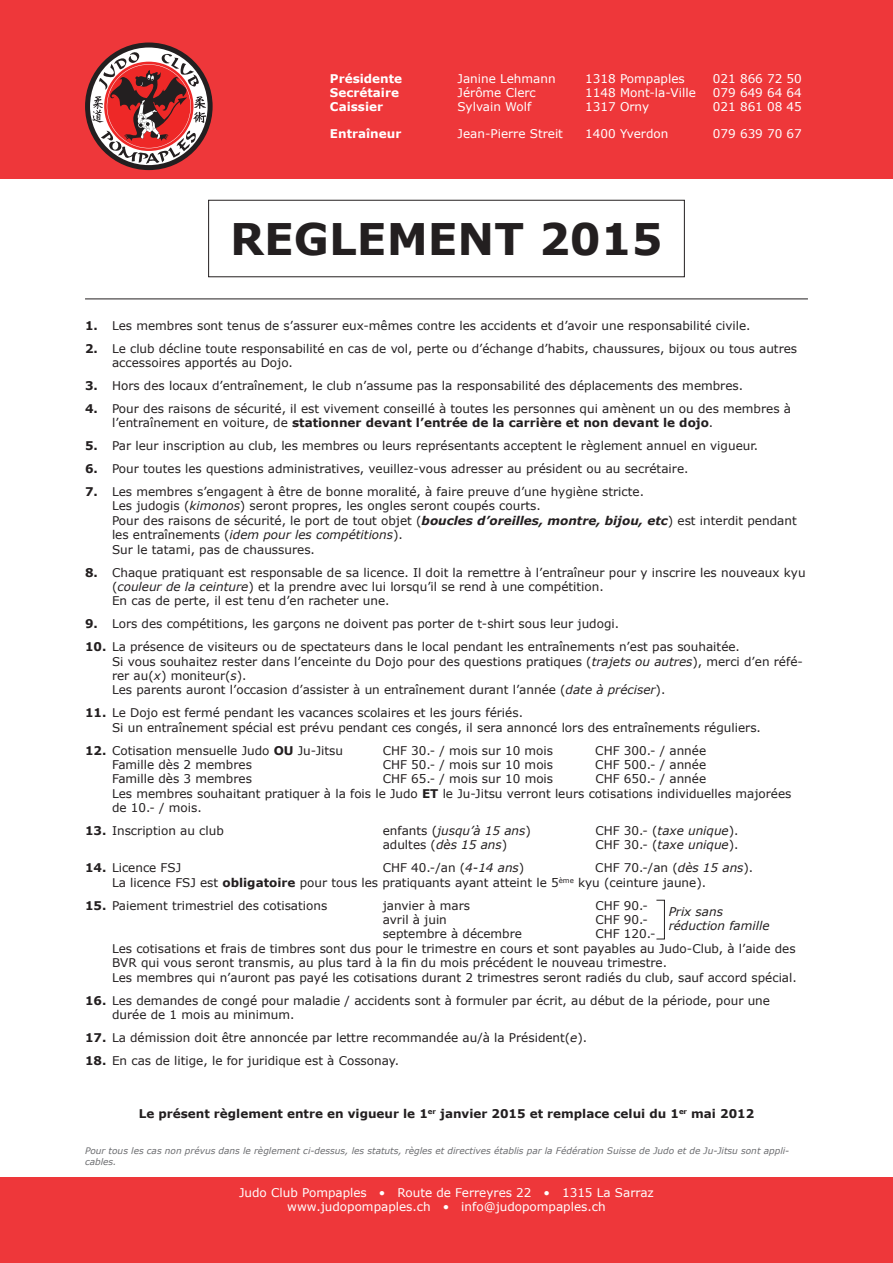
<style>
.page{position:relative;width:893px;height:1263px;background:#fff}
.page>*{position:absolute;margin:0;border:0;box-sizing:border-box;transform-origin:0 0}
.t1{font:700 43.5px "Verdana";color:#231f20}
.t2{font:12px/14.4px "Verdana";color:#231f20}
.t3{font:12px/14.4px "Verdana";color:#fff}
.t4{font:700 12px "Verdana";color:#231f20}
.t5{font:italic 12px/14.4px "Verdana";color:#231f20}
.t6{font:700 12px/14.4px "Verdana";color:#fff}
.t7{font:italic 9px/10.8px "Verdana";color:#6c6d70}
.s1{font-weight:700}
.s2{font-style:italic}
.s3{font-weight:700;font-style:italic}
.s4{font-style:normal}
</style>
<div class="page">
<div style="left:0;top:1178px;width:893px;height:85px;background:#ee373a"></div>
<div style="left:208px;top:200px;width:477px;height:77px;border:1px solid #231f20"></div>
<hr style="left:85px;top:298px;width:723px;height:1px;background:#231f20">
<div style="left:656px;top:900px;width:9px;height:39px;border:1px solid #231f20"></div>
<div style="left:0;top:0;width:893px;height:179px;background:#ee373a"></div>
<svg style="left:85px;top:43px;width:128px;height:127px"></svg>
<svg style="left:91px;top:51px;width:115px;height:113px;background:#b46666"></svg>
<p class="t6" style="left:330px;top:71px;width:74px">Présidente<br>Secrétaire<br>Caissier</p>
<p class="t6" style="left:330px;top:127px;width:73px">Entraîneur</p>
<p class="t3" style="left:458px;top:71px;width:100px">Janine Lehmann<br>Jérôme Clerc<br>Sylvain Wolf</p>
<p class="t3" style="left:458px;top:127px;width:107px">Jean-Pierre Streit</p>
<p class="t3" style="left:585px;top:71px;width:112px">1318 Pompaples<br>1148 Mont-la-Ville<br>1317 Orny</p>
<p class="t3" style="left:585px;top:127px;width:85px">1400 Yverdon</p>
<p class="t3" style="left:713px;top:71px;width:90px;text-align:justify">021 866 72 50<br>079 649 64 64<br>021 861 08 45</p>
<p class="t3" style="left:713px;top:127px;width:90px">079 639 70 67</p>
<h1 class="t1" style="left:230px;top:211px;width:434px">REGLEMENT 2015</h1>
<p class="t2" style="left:85px;top:318px;width:667px"><span class="s1">1.</span> Les membres sont tenus de s’assurer eux-mêmes contre les accidents et d’avoir une responsabilité civile.</p>
<p class="t2" style="left:112px;top:341px;width:687px;text-indent:-27px"><span class="s1">2.</span> Le club décline toute responsabilité en cas de vol, perte ou d’échange d’habits, chaussures, bijoux ou tous autres accessoires apportés au Dojo.</p>
<p class="t2" style="left:85px;top:379px;width:660px"><span class="s1">3.</span> Hors des locaux d’entraînement, le club n’assume pas la responsabilité des déplacements des membres.</p>
<p class="t2" style="left:112px;top:401px;width:680px;text-indent:-27px"><span class="s1">4.</span> Pour des raisons de sécurité, il est vivement conseillé à toutes les personnes qui amènent un ou des membres à l’entraînement en voiture, de <span class="s1">stationner devant l’entrée de la carrière et non devant le dojo</span>.</p>
<p class="t2" style="left:85px;top:439px;width:674px"><span class="s1">5.</span> Par leur inscription au club, les membres ou leurs représentants acceptent le règlement annuel en vigueur.</p>
<p class="t2" style="left:85px;top:462px;width:605px"><span class="s1">6.</span> Pour toutes les questions administratives, veuillez-vous adresser au président ou au secrétaire.</p>
<p class="t2" style="left:112px;top:485px;width:686px;text-indent:-27px"><span class="s1">7.</span> Les membres s’engagent à être de bonne moralité, à faire preuve d’une hygiène stricte.<br>Les judogis (<span class="s2">kimonos</span>) seront propres, les ongles seront coupés courts.<br>Pour des raisons de sécurité, le port de tout objet (<span class="s3">boucles d’oreilles, montre, bijou, etc</span>) est interdit pendant les entraînements (<span class="s2">idem pour les compétitions</span>).<br>Sur le tatami, pas de chaussures.</p>
<p class="t2" style="left:112px;top:565px;width:695px;text-indent:-27px"><span class="s1">8.</span> Chaque pratiquant est responsable de sa licence. Il doit la remettre à l’entraîneur pour y inscrire les nouveaux kyu (<span class="s2">couleur de la ceinture</span>) et la prendre avec lui lorsqu’il se rend à une compétition.<br>En cas de perte, il est tenu d’en racheter une.</p>
<p class="t2" style="left:85px;top:617px;width:536px"><span class="s1">9.</span> Lors des compétitions, les garçons ne doivent pas porter de t-shirt sous leur judogi.</p>
<p class="t2" style="left:112px;top:640px;width:692px;text-indent:-27px"><span class="s1">10.</span> La présence de visiteurs ou de spectateurs dans le local pendant les entraînements n’est pas souhaitée.<br>Si vous souhaitez rester dans l’enceinte du Dojo pour des questions pratiques (<span class="s2">trajets ou autres</span>), merci d’en réfé&shy;rer au(<span class="s2">x</span>) moniteur(<span class="s2">s</span>).<br>Les parents auront l’occasion d’assister à un entraînement durant l’année (<span class="s2">date à préciser</span>).</p>
<p class="t2" style="left:112px;top:706px;width:650px;text-indent:-27px"><span class="s1">11.</span> Le Dojo est fermé pendant les vacances scolaires et les jours fériés.<br>Si un entraînement spécial est prévu pendant ces congés, il sera annoncé lors des entraînements réguliers.</p>
<p class="t2" style="left:85px;top:743px;width:260px"><span class="s1">12.</span> Cotisation mensuelle Judo <span class="s1">OU</span> Ju-Jitsu</p>
<p class="t2" style="left:383px;top:743px;width:172px">CHF 30.- / mois sur 10 mois</p>
<p class="t2" style="left:595px;top:743px;width:112px">CHF 300.- / année</p>
<p class="t2" style="left:112px;top:757px;width:141px">Famille dès 2 membres</p>
<p class="t2" style="left:383px;top:757px;width:172px">CHF 50.- / mois sur 10 mois</p>
<p class="t2" style="left:595px;top:757px;width:112px">CHF 500.- / année</p>
<p class="t2" style="left:112px;top:772px;width:141px">Famille dès 3 membres</p>
<p class="t2" style="left:383px;top:772px;width:172px">CHF 65.- / mois sur 10 mois</p>
<p class="t2" style="left:112px;top:772px;width:681px;text-indent:483px">CHF 650.- / année<br>Les membres souhaitant pratiquer à la fois le Judo <span class="s1">ET</span> le Ju-Jitsu verront leurs cotisations individuelles majorées de 10.- / mois.</p>
<p class="t2" style="left:85px;top:824px;width:140px"><span class="s1">13.</span> Inscription au club</p>
<p class="t5" style="left:383px;top:824px;width:150px"><span class="s4">enfants (</span>jusqu’à 15 ans<span class="s4">)</span></p>
<p class="t2" style="left:595px;top:824px;width:145px">CHF 30.- (<span class="s2">taxe unique</span>).</p>
<p class="t2" style="left:383px;top:838px;width:126px">adultes (<span class="s2">dès 15 ans</span>)</p>
<p class="t2" style="left:595px;top:838px;width:145px">CHF 30.- (<span class="s2">taxe unique</span>).</p>
<p class="t2" style="left:85px;top:861px;width:98px"><span class="s1">14.</span> Licence FSJ</p>
<p class="t2" style="left:383px;top:861px;width:143px">CHF 40.-/an (<span class="s2">4-14 ans</span>)</p>
<p class="t2" style="left:112px;top:861px;width:643px;text-indent:483px">CHF 70.-/an (<span class="s2">dès 15 ans</span>).<br>La licence FSJ est <span class="s1">obligatoire</span> pour tous les pratiquants ayant atteint le 5<sup>ème</sup> kyu (ceinture jaune).</p>
<p class="t2" style="left:85px;top:898px;width:244px"><span class="s1">15.</span> Paiement trimestriel des cotisations</p>
<p class="t2" style="left:383px;top:898px;width:89px">janvier à mars</p>
<p class="t2" style="left:595px;top:898px;width:54px">CHF 90.-</p>
<p class="t2" style="left:383px;top:913px;width:66px">avril à juin</p>
<p class="t2" style="left:595px;top:913px;width:54px">CHF 90.-</p>
<p class="t2" style="left:383px;top:927px;width:141px">septembre à décembre</p>
<p class="t5" style="left:669px;top:904px;width:102px">Prix sans réduction famille</p>
<p class="t2" style="left:112px;top:927px;width:686px;text-indent:483px">CHF 120.-<br>Les cotisations et frais de timbres sont dus pour le trimestre en cours et sont payables au Judo-Club, à l’aide des BVR qui vous seront transmis, au plus tard à la fin du mois précédent le nouveau trimestre.<br>Les membres qui n’auront pas payé les cotisations durant 2 trimestres seront radiés du club, sauf accord spécial.</p>
<p class="t2" style="left:112px;top:993px;width:659px;text-indent:-27px"><span class="s1">16.</span> Les demandes de congé pour maladie / accidents sont à formuler par écrit, au début de la période, pour une durée de 1 mois au minimum.</p>
<p class="t2" style="left:85px;top:1030px;width:504px"><span class="s1">17.</span> La démission doit être annoncée par lettre recommandée au/à la Président(<span class="s2">e</span>).</p>
<p class="t2" style="left:85px;top:1053px;width:316px"><span class="s1">18.</span> En cas de litige, le for juridique est à Cossonay.</p>
<p class="t4" style="left:139px;top:1106px;width:617px">Le présent règlement entre en vigueur le 1<sup>er</sup> janvier 2015 et remplace celui du 1<sup>er</sup> mai 2012</p>
<p class="t7" style="left:85px;top:1146px;width:706px">Pour tous les cas non prévus dans le règlement ci-dessus, les statuts, règles et directives établis par la Fédération Suisse de Judo et de Ju-Jitsu sont appli&shy;cables.</p>
<p class="t3" style="left:239px;top:1185px;width:416px;text-align:center">Judo Club Pompaples • Route de Ferreyres 22 • 1315 La Sarraz www.judopompaples.ch • info@judopompaples.ch</p>
</div>
